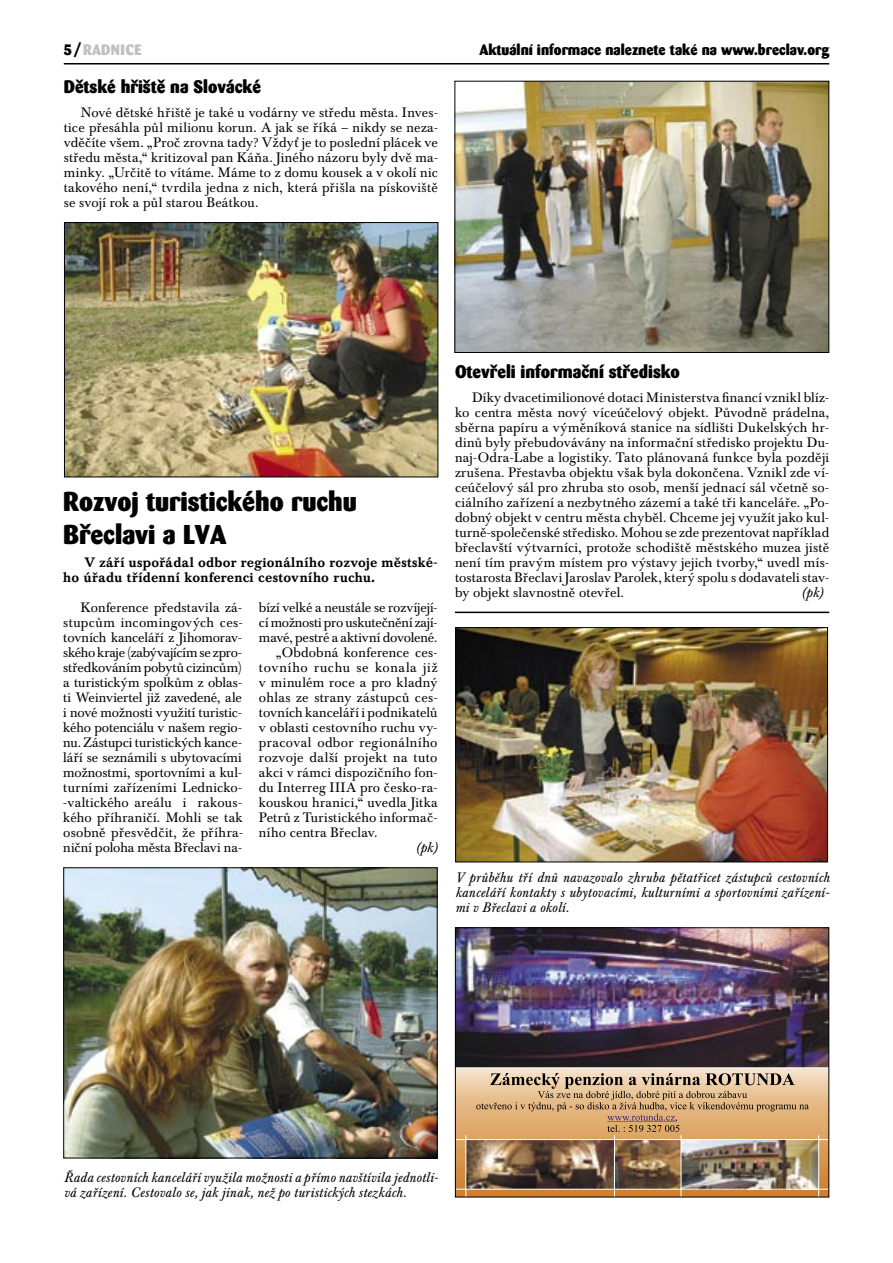
<style>
.page{position:relative;width:893px;height:1263px;background:#fff}
.page>*{position:absolute;margin:0;border:0;box-sizing:border-box;transform-origin:0 0}
.t1{font:800 27px/32.4px "Barmeno CE";color:#000}
.t2{font:800 18px "Barmeno CE";color:#000}
.t3{font:800 15px "Barmeno";color:#000}
.t4{font:800 15px "Barmeno";letter-spacing:.02em;color:#c0c0c0}
.t5{font:13.5px/15px "Baskerville BECE";letter-spacing:.015em;color:#000;text-align:justify}
.t6{font:italic 13.5px/15px "Baskerville BECE";letter-spacing:.015em;color:#000;text-align:justify}
.t7{font:500 13.5px/15px "Baskerville BECE";letter-spacing:.025em;color:#000}
.t8{font:13.5px "Baskerville BECE";letter-spacing:-.01em;color:#000}
.t9{font:13.5px "Baskerville BECE";letter-spacing:-.005em;color:#000}
.t10{font:13.5px "Baskerville BECE";letter-spacing:.045em;color:#000}
.s1{color:#000}
</style>
<div class="page">
<hr style="left:64px;top:63px;width:765px;height:2px;background:#000">
<img style="left:66px;top:224px;width:370px;height:251px">
<div style="left:64px;top:222px;width:374px;height:255px;border:1px solid #000"></div>
<img style="left:65px;top:869px;width:371px;height:287px">
<div style="left:63px;top:867px;width:375px;height:291px;border:1px solid #000"></div>
<img style="left:457px;top:629px;width:369px;height:231px">
<div style="left:455px;top:627px;width:373px;height:235px;border:1px solid #000"></div>
<img style="left:456px;top:83px;width:371px;height:268px">
<div style="left:454px;top:81px;width:375px;height:272px;border:1px solid #000"></div>
<img style="left:457px;top:929px;width:370px;height:266px">
<svg style="left:476px;top:1073px;width:333px;height:59px;background:#cba77b"></svg>
<img style="left:466px;top:1140px;width:352px;height:49px">
<hr style="left:455px;top:1139px;width:374px;height:1px;background:#fff">
<hr style="left:455px;top:1189px;width:374px;height:1px;background:#fff">
<hr style="left:465px;top:1135px;width:1px;height:62px;background:#fff">
<hr style="left:818px;top:1135px;width:1px;height:62px;background:#fff">
<hr style="left:681px;top:1135px;width:1px;height:62px;background:#fff">
<hr style="left:614px;top:1135px;width:1px;height:62px;background:#fff">
<hr style="left:455px;top:1067px;width:374px;height:1px;background:#fff">
<div style="left:455px;top:927px;width:374px;height:270px;border:1px solid #000"></div>
<hr style="left:455px;top:612px;width:374px;height:1px;background:#000">
<p class="t4" style="left:64px;top:41px;width:79px"><span class="s1">5 /</span> RADNICE</p>
<p class="t3" style="left:479px;top:41px;width:351px">Aktuální informace naleznete také na www.breclav.org</p>
<h2 class="t2" style="left:64px;top:76px;width:199px">Dětské hřiště na Slovácké</h2>
<p class="t5" style="left:64px;top:106px;width:376px;text-indent:17px">Nové dětské hřiště je také u vodárny ve středu města. Inves&shy;tice přesáhla půl milionu korun. A jak se říká – nikdy se neza&shy;vděčíte všem. „Proč zrovna tady? Vždyť je to poslední plácek ve středu města,“ kritizoval pan Káňa. Jiného názoru byly dvě ma&shy;minky. „Určitě to vítáme. Máme to z domu kousek a v okolí nic takového není,“ tvrdila jedna z nich, která přišla na pískoviště se svojí rok a půl starou Beátkou.</p>
<h1 class="t1" style="left:63px;top:486px;width:295px">Rozvoj turistického ruchu<br>Břeclavi a LVA</h1>
<p class="t7" style="left:63px;top:556px;width:376px;text-indent:21px">V září uspořádal odbor regionálního rozvoje městské&shy;ho úřadu třídenní konferenci cestovního ruchu.</p>
<p class="t5" style="left:63px;top:601px;width:181px;text-indent:17px">Konference představila zá&shy;stupcům incomingových ces&shy;tovních kanceláří z Jihomorav&shy;ského kraje (zabývajícím se zpro&shy;středkováním pobytů cizincům) a turistickým spolkům z oblas&shy;ti Weinviertel již zavedené, ale i nové možnosti využití turistic&shy;kého potenciálu v našem regio&shy;nu. Zástupci turistických kance&shy;láří se seznámili s ubytovacími možnostmi, sportovními a kul&shy;turními zařízeními Lednicko--valtického areálu i rakous&shy;kého příhraničí. Mohli se tak osobně přesvědčit, že příhra&shy;niční poloha města Břeclavi na-</p>
<p class="t9" style="left:259px;top:600px;width:180px">bízí velké a neustále se rozvíjejí-</p>
<p class="t8" style="left:259px;top:615px;width:180px">cí možnosti pro uskutečnění zají-</p>
<p class="t8" style="left:259px;top:630px;width:180px">mavé, pestré a aktivní dovolené.</p>
<p class="t5" style="left:276px;top:646px;width:163px">„Obdobná konference ces-</p>
<p class="t10" style="left:259px;top:660px;width:180px">tovního ruchu se konala již</p>
<p class="t5" style="left:259px;top:676px;width:180px">v minulém roce a pro kladný</p>
<p class="t5" style="left:259px;top:691px;width:180px">ohlas ze strany zástupců ces-</p>
<p class="t5" style="left:259px;top:706px;width:180px">tovních kanceláří i podnikatelů</p>
<p class="t5" style="left:259px;top:721px;width:180px">v oblasti cestovního ruchu vy-</p>
<p class="t5" style="left:259px;top:736px;width:180px">pracoval odbor regionálního</p>
<p class="t5" style="left:259px;top:751px;width:180px">rozvoje další projekt na tuto</p>
<p class="t5" style="left:259px;top:766px;width:180px">akci v rámci dispozičního fon-</p>
<p class="t5" style="left:259px;top:781px;width:180px">du Interreg IIIA pro česko-ra-</p>
<p class="t5" style="left:259px;top:796px;width:180px">kouskou hranici,“ uvedla Jitka</p>
<p class="t5" style="left:259px;top:811px;width:180px">Petrů z Turistického informač-</p>
<p class="t5" style="left:259px;top:826px;width:120px">ního centra Břeclav.</p>
<p class="t6" style="left:415px;top:841px;width:24px">(pk)</p>
<h2 class="t2" style="left:455px;top:361px;width:227px">Otevřeli informační středisko</h2>
<p class="t5" style="left:455px;top:391px;width:376px;text-indent:17px">Díky dvacetimilionové dotaci Ministerstva financí vznikl blíz&shy;ko centra města nový víceúčelový objekt. Původně prádelna, sběrna papíru a výměníková stanice na sídlišti Dukelských hr&shy;dinů byly přebudovávány na informační středisko projektu Du&shy;naj-Odra-Labe a logistiky. Tato plánovaná funkce byla později zrušena. Přestavba objektu však byla dokončena. Vznikl zde ví&shy;ceúčelový sál pro zhruba sto osob, menší jednací sál včetně so&shy;ciálního zařízení a nezbytného zázemí a také tři kanceláře. „Po&shy;dobný objekt v centru města chyběl. Chceme jej využít jako kul&shy;turně-společenské středisko. Mohou se zde prezentovat například břeclavští výtvarníci, protože schodiště městského muzea jistě není tím pravým místem pro výstavy jejich tvorby,“ uvedl mís&shy;tostarosta Břeclavi Jaroslav Parolek, který spolu s dodavateli stav&shy;by objekt slavnostně otevřel.</p>
<p class="t6" style="left:801px;top:586px;width:24px">(pk)</p>
<p class="t6" style="left:455px;top:871px;width:376px">V průběhu tří dnů navazovalo zhruba pětatřicet zástupců cestovních kanceláří kontakty s ubytovacími, kulturními a sportovními zařízení&shy;mi v Břeclavi a okolí.</p>
<p class="t6" style="left:64px;top:1171px;width:376px">Řada cestovních kanceláří využila možnosti a přímo navštívila jednotli&shy;vá zařízení. Cestovalo se, jak jinak, než po turistických stezkách.</p>
</div>
